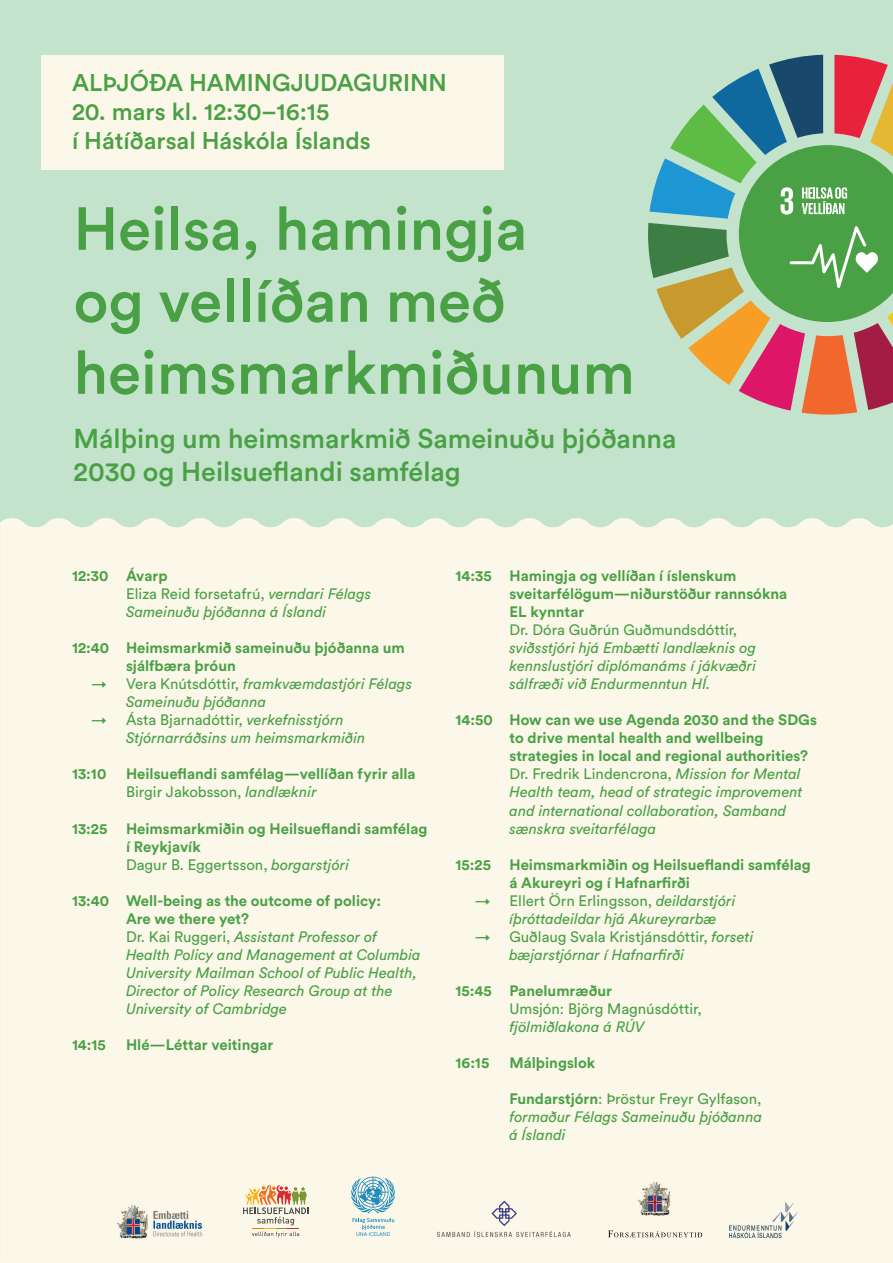
<style>
.page{position:relative;width:893px;height:1263px;background:#fff}
.page>*{position:absolute;margin:0;border:0;box-sizing:border-box;transform-origin:0 0}
.t1{font:500 60px/72px "Circular Pro";color:#4aa045}
.t2{font:500 27px/32.4px "Circular Pro";color:#4aa045}
.t3{font:500 24px "Circular Pro";color:#4aa045}
.t4{font:italic 15px/18px "Circular Pro";color:#4aa045}
.t5{font:700 15px/18px "Circular Pro";color:#4aa045}
.t6{font:15px/18px "Circular Pro";color:#4aa045}
.t7{font:300 5.4px "Ministry";color:#218ecd}
.s1{font-style:normal}
.s2{font-style:italic}
.s3{font-weight:700;font-style:normal}
</style>
<div class="page">
<div style="left:0;top:0;width:893px;height:1259px;background:#c4e3cc"></div>
<div style="left:0;top:518px;width:893px;height:745px;background:#fbf8e9"></div>
<svg style="left:648px;top:55px;width:245px;height:360px"></svg>
<div style="left:41px;top:55px;width:463px;height:115px;background:#fbf8e9"></div>
<img style="left:114px;top:1202px;width:90px;height:38px">
<img style="left:729px;top:1202px;width:68px;height:35px">
<img style="left:636px;top:1181px;width:35px;height:35px">
<svg style="left:608px;top:1230px;width:94px;height:7px"></svg>
<svg style="left:243px;top:1184px;width:65px;height:53px;background:#e1ceb5"></svg>
<svg style="left:351px;top:1177px;width:44px;height:53px;background:#b1d2d9"></svg>
<img style="left:430px;top:1188px;width:146px;height:49px">
<p class="t3" style="left:72px;top:67px;width:376px">ALÞJÓÐA HAMINGJUDAGURINN</p>
<p class="t3" style="left:72px;top:95px;width:259px">20. mars kl. 12:30–16:15</p>
<p class="t3" style="left:72px;top:124px;width:300px">í Hátíðarsal Háskóla Íslands</p>
<p class="t1" style="left:74px;top:190px;width:563px">Heilsa, hamingja<br>og vellíðan með heimsmarkmiðunum</p>
<p class="t2" style="left:74px;top:421px;width:604px">Málþing um heimsmarkmið Sameinuðu þjóðanna<br>2030 og Heilsueflandi samfélag</p>
<p class="t5" style="left:72px;top:567px;width:97px">12:30 Ávarp</p>
<p class="t4" style="left:126px;top:584px;width:247px"><span class="s1">Eliza Reid forsetafrú,</span> verndari Félags<br>Sameinuðu þjóðanna á Íslandi</p>
<p class="t5" style="left:126px;top:639px;width:280px;text-indent:-54px">12:40 Heimsmarkmið sameinuðu þjóðanna um sjálfbæra þróun</p>
<p class="t4" style="left:126px;top:674px;width:288px;text-indent:-34px"><span class="s1">→ Vera Knútsdóttir,</span> framkvæmdastjóri Félags<br>Sameinuðu þjóðanna</p>
<p class="t4" style="left:126px;top:710px;width:241px;text-indent:-34px"><span class="s1">→ Ásta Bjarnadóttir,</span> verkefnisstjórn<br>Stjórnarráðsins um heimsmarkmiðin</p>
<p class="t5" style="left:72px;top:765px;width:36px">13:10</p>
<p class="t5" style="left:126px;top:765px;width:291px">Heilsueflandi samfélag—vellíðan fyrir alla</p>
<p class="t6" style="left:126px;top:782px;width:192px">Birgir Jakobsson, <span class="s2">landlæknir</span></p>
<p class="t5" style="left:126px;top:819px;width:303px;text-indent:-54px">13:25 Heimsmarkmiðin og Heilsueflandi samfélag í Reykjavík</p>
<p class="t6" style="left:126px;top:854px;width:225px">Dagur B. Eggertsson, <span class="s2">borgarstjóri</span></p>
<p class="t5" style="left:126px;top:891px;width:257px;text-indent:-54px">13:40 Well-being as the outcome of policy:<br>Are we there yet?</p>
<p class="t4" style="left:126px;top:926px;width:296px"><span class="s1">Dr. Kai Ruggeri,</span> Assistant Professor of Health Policy and Management at Columbia University Mailman School of Public Health, Director of Policy Research Group at the University of Cambridge</p>
<p class="t5" style="left:72px;top:1035px;width:35px">14:15</p>
<p class="t5" style="left:126px;top:1035px;width:149px">Hlé—Léttar veitingar</p>
<p class="t5" style="left:509px;top:567px;width:279px;text-indent:-54px">14:35 Hamingja og vellíðan í íslenskum sveitarfélögum—niðurstöður rannsókna<br>EL kynntar</p>
<p class="t4" style="left:509px;top:620px;width:248px"><span class="s1">Dr. Dóra Guðrún Guðmundsdóttir, </span>sviðsstjóri hjá Embætti landlæknis og kennslustjóri diplómanáms í jákvæðri sálfræði við Endurmenntun HÍ.</p>
<p class="t5" style="left:509px;top:711px;width:309px;text-indent:-54px">14:50 How can we use Agenda 2030 and the SDGs to drive mental health and wellbeing strategies in local and regional authorities?</p>
<p class="t4" style="left:509px;top:764px;width:295px"><span class="s1">Dr. Fredrik Lindencrona,</span> Mission for Mental Health team, head of strategic improvement and international collaboration, Samband sænskra sveitarfélaga</p>
<p class="t5" style="left:509px;top:855px;width:303px;text-indent:-54px">15:25 Heimsmarkmiðin og Heilsueflandi samfélag á Akureyri og í Hafnarfirði</p>
<p class="t4" style="left:509px;top:890px;width:228px;text-indent:-34px"><span class="s1">→ Ellert Örn Erlingsson,</span> deildarstjóri íþróttadeildar hjá Akureyrarbæ</p>
<p class="t4" style="left:509px;top:926px;width:246px;text-indent:-34px"><span class="s1">→ Guðlaug Svala Kristjánsdóttir,</span> forseti bæjarstjórnar í Hafnarfirði</p>
<p class="t5" style="left:455px;top:981px;width:158px">15:45 Panelumræður</p>
<p class="t6" style="left:509px;top:998px;width:194px">Umsjón: Björg Magnúsdóttir, <span class="s2">fjölmiðlakona á RÚV</span></p>
<p class="t5" style="left:455px;top:1053px;width:35px">16:15</p>
<p class="t5" style="left:509px;top:1053px;width:87px">Málþingslok</p>
<p class="t4" style="left:509px;top:1088px;width:254px;text-align:justify"><span class="s3">Fundarstjórn</span><span class="s1">: Þröstur Freyr Gylfason, </span>formaður Félags Sameinuðu þjóðanna á Íslandi</p>
<p class="t7" style="left:356px;top:1231px;width:36px">UNA ICELAND</p>
</div>
